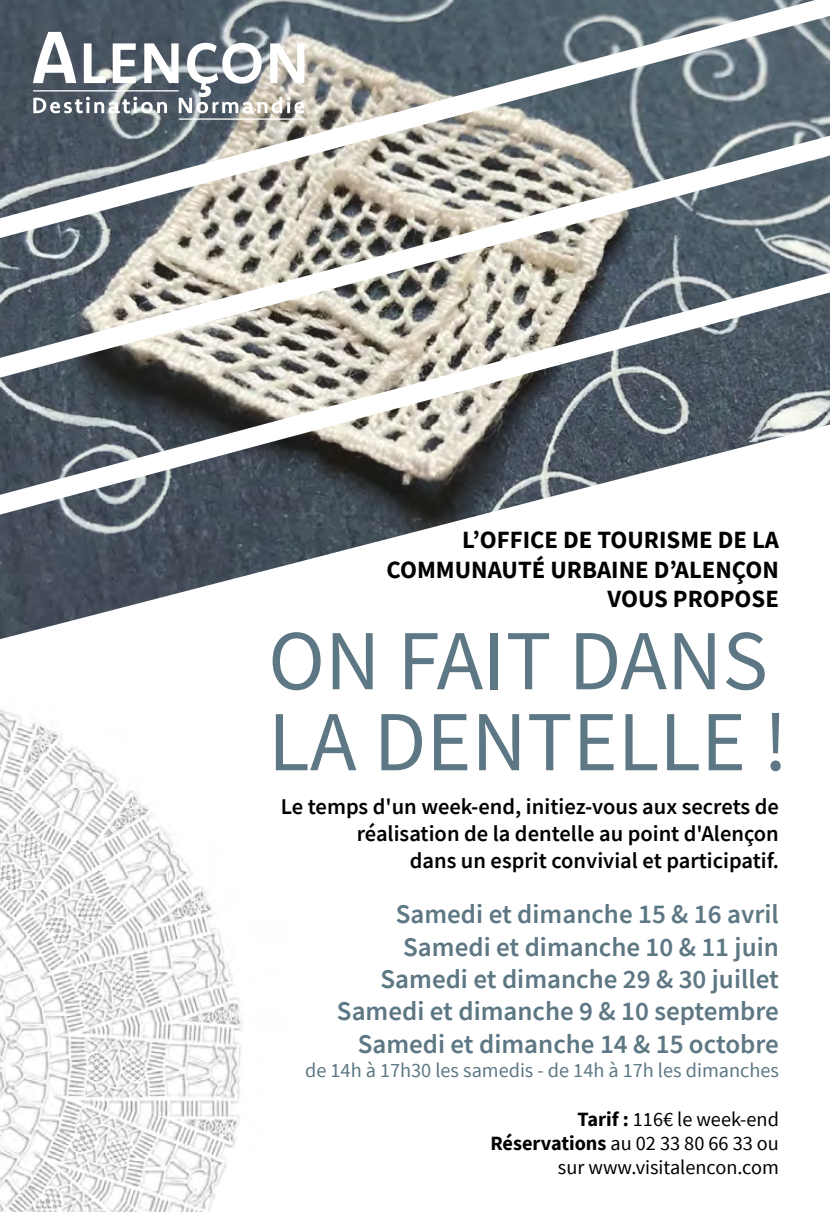
<style>
.page{position:relative;width:830px;height:1212px;background:#fff}
.page>*{position:absolute;margin:0;border:0;box-sizing:border-box;transform-origin:0 0}
.t1{font:85.5px/81px "Source Sans Pro";color:#5d7784}
.t2{font:600 27px/32.4px "Source Sans Pro";color:#5d7784;text-align:right}
.t3{font:700 24.75px/29.7px "Source Sans Pro";color:#000;text-align:right}
.t4{font:600 22.5px/27px "Source Sans Pro";color:#000;text-align:right}
.t5{font:20.25px/24.3px "Source Sans Pro";color:#000;text-align:right}
.t6{font:20.25px "Source Sans Pro";color:#5d7784}
.s1{font-weight:700}
</style>
<div class="page">
<svg style="left:0;top:515px;width:480px;height:125px"></svg>
<svg style="left:0;top:378px;width:829px;height:137px"></svg>
<svg style="left:0;top:238px;width:829px;height:140px;background:#9c9e9c"></svg>
<svg style="left:0;top:0;width:829px;height:238px;background:#8a9193"></svg>
<img style="left:0;top:709px;width:242px;height:503px">
<hr style="left:179px;top:118px;width:125px;height:2px;background:#fff">
<svg style="left:33px;top:32px;width:271px;height:81px"></svg>
<p class="t3" style="left:386px;top:524px;width:393px">L’OFFICE DE TOURISME DE LA<br>COMMUNAUTÉ URBAINE D’ALENÇON<br>VOUS PROPOSE</p>
<h1 class="t1" style="left:268px;top:620px;width:521px">ON FAIT DANS<br>LA DENTELLE !</h1>
<p class="t4" style="left:281px;top:793px;width:499px">Le temps d'un week-end, initiez-vous aux secrets de réalisation de la dentelle au point d'Alençon<br>dans un esprit convivial et participatif.</p>
<p class="t2" style="left:337px;top:898px;width:443px">Samedi et dimanche 15 &amp; 16 avril<br>Samedi et dimanche 10 &amp; 11 juin<br>Samedi et dimanche 29 &amp; 30 juillet<br>Samedi et dimanche 9 &amp; 10 septembre<br>Samedi et dimanche 14 &amp; 15 octobre</p>
<p class="t6" style="left:305px;top:1057px;width:475px">de 14h à 17h30 les samedis - de 14h à 17h les dimanches</p>
<p class="t5" style="left:490px;top:1107px;width:290px"><span class="s1">Tarif :</span> 116€ le week-end<br><span class="s1">Réservations</span> au 02 33 80 66 33 ou sur www.visitalencon.com</p>
</div>
